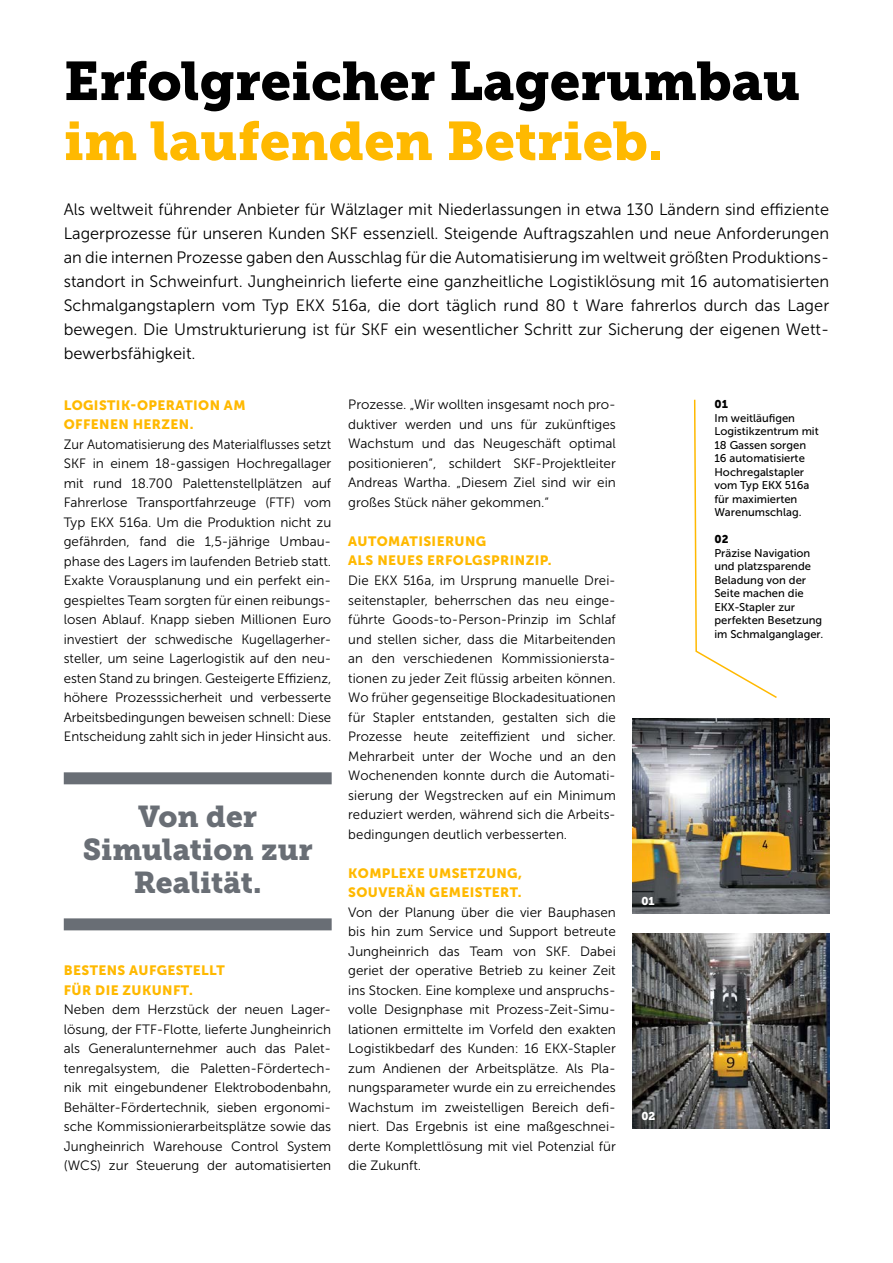
<style>
.page{position:relative;width:893px;height:1263px;background:#fff}
.page>*{position:absolute;margin:0;border:0;box-sizing:border-box;transform-origin:0 0}
.t1{font:54px "Museo JH Slab 900";color:#000}
.t2{font:54px "Museo JH Slab 900";color:#ffb900}
.t3{font:30px/33px "Museo JH Slab 900";color:#696e75;text-align:center}
.t4{font:16.5px/24px "Museo JH Sans 300";color:#000;text-align:justify}
.t5{font:13.5px/19.5px "Museo JH Sans 300";color:#000;text-align:justify}
.t6{font:13.5px/19.5px "Museo JH Sans 900";letter-spacing:.03em;color:#ffb900}
.t7{font:11.25px/13.5px "Museo JH Sans 500";color:#000}
.t8{font:11.25px "Museo JH Slab 900";color:#fff}
.t9{font:11.25px "Museo JH Sans 900";color:#000}
</style>
<div class="page">
<img style="left:633px;top:933px;width:196px;height:195px">
<img style="left:633px;top:719px;width:196px;height:195px">
<svg style="left:693px;top:399px;width:84px;height:299px"></svg>
<div style="left:64px;top:772px;width:268px;height:12px;background:#696e75"></div>
<div style="left:64px;top:918px;width:268px;height:12px;background:#696e75"></div>
<h1 class="t1" style="left:64px;top:50px;width:738px">Erfolgreicher Lagerumbau</h1>
<h1 class="t2" style="left:64px;top:110px;width:601px">im laufenden Betrieb.</h1>
<p class="t4" style="left:64px;top:197px;width:767px">Als weltweit führender Anbieter für Wälzlager mit Niederlassungen in etwa 130 Ländern sind effiziente Lagerprozesse für unseren Kunden SKF essenziell. Steigende Auftragszahlen und neue Anforderungen an die internen Prozesse gaben den Ausschlag für die Automatisierung im weltweit größten Produktions&shy;standort in Schweinfurt. Jungheinrich lieferte eine ganzheitliche Logistiklösung mit 16 automatisierten Schmalgangstaplern vom Typ EKX 516a, die dort täglich rund 80 t Ware fahrerlos durch das Lager bewegen. Die Umstrukturierung ist für SKF ein wesentlicher Schritt zur Sicherung der eigenen Wett&shy;bewerbsfähigkeit.</p>
<p class="t6" style="left:64px;top:395px;width:183px">LOGISTIK-OPERATION AM<br>OFFENEN HERZEN.</p>
<p class="t5" style="left:64px;top:434px;width:269px;text-align:left">Zur Automatisierung des Materialflusses setzt SKF in einem 18-gassigen Hochregallager mit rund 18.700 Palettenstellplätzen auf Fahrerlose Transportfahrzeuge (FTF) vom Typ EKX 516a. Um die Produktion nicht zu gefährden, fand die 1,5-jährige Umbau&shy;phase des Lagers im laufenden Betrieb statt.<br>Exakte Vorausplanung und ein perfekt ein&shy;gespieltes Team sorgten für einen reibungs&shy;losen Ablauf. Knapp sieben Millionen Euro investiert der schwedische Kugellagerher&shy;steller, um seine Lagerlogistik auf den neu&shy;esten Stand zu bringen. Gesteigerte Effizienz, höhere Prozesssicherheit und verbesserte Arbeitsbedingungen beweisen schnell: Diese Entscheidung zahlt sich in jeder Hinsicht aus.</p>
<h2 class="t3" style="left:83px;top:800px;width:232px">Von der<br>Simulation zur<br>Realität.</h2>
<p class="t6" style="left:64px;top:960px;width:163px">BESTENS AUFGESTELLT<br>FÜR DIE ZUKUNFT.</p>
<p class="t5" style="left:64px;top:1000px;width:269px;text-align:left">Neben dem Herzstück der neuen Lager&shy;lösung, der FTF-Flotte, lieferte Jungheinrich als Generalunternehmer auch das Palet&shy;tenregalsystem, die Paletten-Fördertech&shy;nik mit eingebundener Elektrobodenbahn, Behälter-Fördertechnik, sieben ergonomi&shy;sche Kommissionierarbeitsplätze sowie das Jungheinrich Warehouse Control System (WCS) zur Steuerung der automatisierten</p>
<p class="t5" style="left:348px;top:395px;width:269px">Prozesse. „Wir wollten insgesamt noch pro&shy;duktiver werden und uns für zukünftiges Wachstum und das Neugeschäft optimal positionieren“, schildert SKF-Projektleiter Andreas Wartha. „Diesem Ziel sind wir ein großes Stück näher gekommen.“</p>
<p class="t6" style="left:348px;top:531px;width:205px">AUTOMATISIERUNG<br>ALS NEUES ERFOLGSPRINZIP.</p>
<p class="t5" style="left:348px;top:571px;width:269px">Die EKX 516a, im Ursprung manuelle Drei&shy;seitenstapler, beherrschen das neu einge&shy;führte Goods-to-Person-Prinzip im Schlaf und stellen sicher, dass die Mitarbeitenden an den verschiedenen Kommissioniersta&shy;tionen zu jeder Zeit flüssig arbeiten können.<br>Wo früher gegenseitige Blockadesituationen für Stapler entstanden, gestalten sich die Prozesse heute zeiteffizient und sicher.<br>Mehrarbeit unter der Woche und an den Wochenenden konnte durch die Automati&shy;sierung der Wegstrecken auf ein Minimum reduziert werden, während sich die Arbeits&shy;bedingungen deutlich verbesserten.</p>
<p class="t6" style="left:348px;top:863px;width:175px">KOMPLEXE UMSETZUNG,<br>SOUVERÄN GEMEISTERT.</p>
<p class="t5" style="left:348px;top:902px;width:269px">Von der Planung über die vier Bauphasen bis hin zum Service und Support betreute Jungheinrich das Team von SKF. Dabei geriet der operative Betrieb zu keiner Zeit ins Stocken. Eine komplexe und anspruchs&shy;volle Designphase mit Prozess-Zeit-Simu&shy;lationen ermittelte im Vorfeld den exakten Logistikbedarf des Kunden: 16 EKX-Stapler zum Andienen der Arbeitsplätze. Als Pla&shy;nungsparameter wurde ein zu erreichendes Wachstum im zweistelligen Bereich defi&shy;niert. Das Ergebnis ist eine maßgeschnei&shy;derte Komplettlösung mit viel Potenzial für die Zukunft.</p>
<p class="t8" style="left:641px;top:895px;width:15px">01</p>
<p class="t8" style="left:641px;top:1109px;width:15px">02</p>
<p class="t9" style="left:714px;top:398px;width:15px">01</p>
<p class="t7" style="left:714px;top:411px;width:106px">Im weitläufigen<br>Logistikzentrum mit<br>18 Gassen sorgen<br>16 automatisierte<br>Hochregalstapler vom Typ EKX 516a für maximierten<br>Warenumschlag.</p>
<p class="t9" style="left:714px;top:533px;width:15px">02</p>
<p class="t7" style="left:714px;top:546px;width:110px">Präzise Navigation und platzsparende<br>Beladung von der<br>Seite machen die<br>EKX-Stapler zur perfekten Besetzung im Schmalganglager.</p>
</div>
